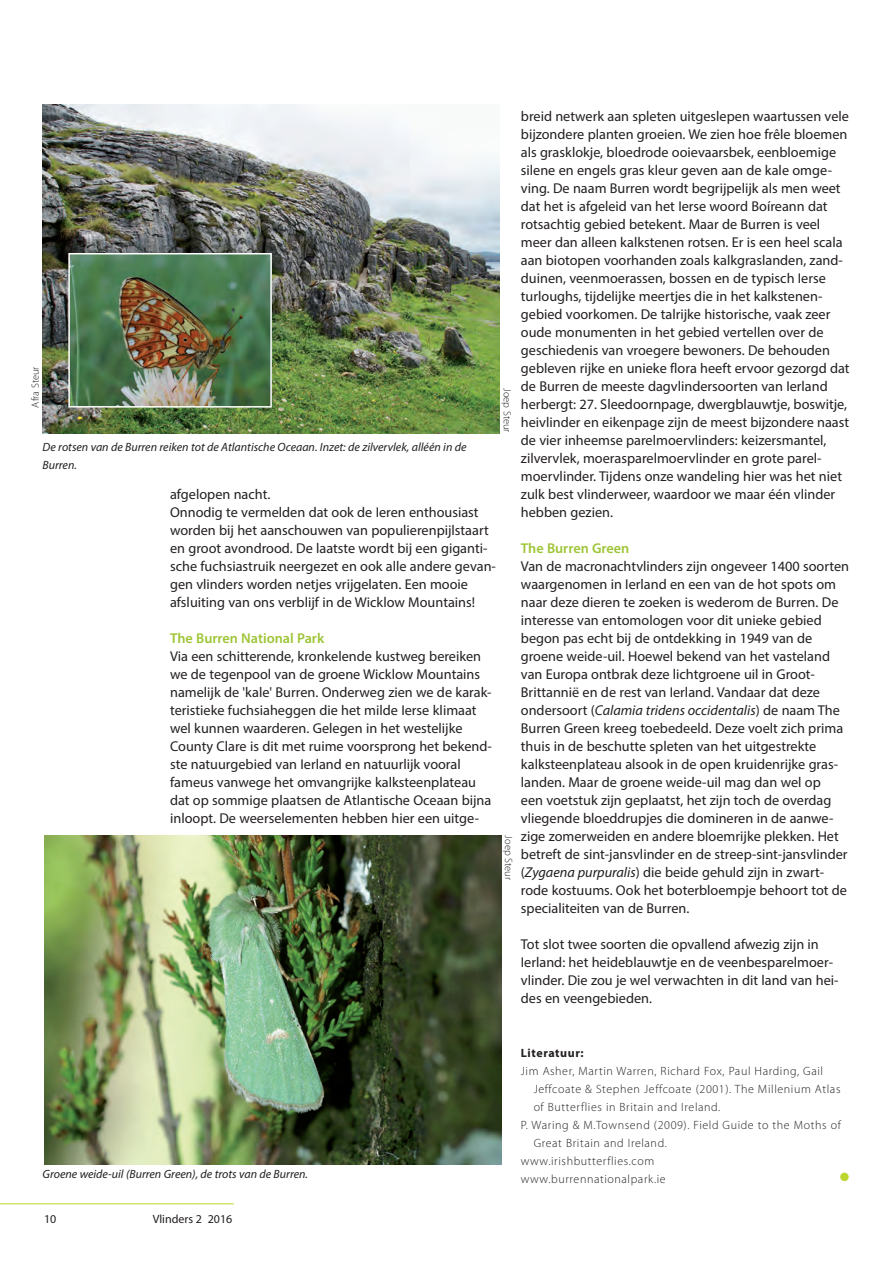
<style>
.page{position:relative;width:893px;height:1263px;background:#fff}
.page>*{position:absolute;margin:0;border:0;box-sizing:border-box;transform-origin:0 0}
.t1{font:14.25px/18px "Myriad Pro";color:#231f20}
.t2{font:600 14.25px "Myriad Pro";color:#9ec536}
.t3{font:300 12px "Myriad Pro";letter-spacing:.05em;color:#231f20}
.t4{font:italic 12px/18px "Myriad Pro";color:#231f20}
.t5{font:12px "Myriad Pro";color:#231f20}
.t6{font:700 12px "Myriad Pro";letter-spacing:.05em;color:#231f20}
.t7{font:300 10.5px "Myriad Pro";color:#231f20}
.s1{font-style:italic}
</style>
<div class="page">
<hr style="left:0;top:1203px;width:234px;height:1px;background:#bed630">
<img style="left:43px;top:105px;width:457px;height:329px">
<img style="left:44px;top:835px;width:457px;height:329px">
<img style="left:71px;top:256px;width:198px;height:149px">
<div style="left:68px;top:253px;width:204px;height:155px;border:2px solid #fff"></div>
<svg style="left:840px;top:1172px;width:9px;height:9px"></svg>
<p class="t7" style="left:30px;top:408px;width:43px;rotate:-90deg">Afra Steur</p>
<p class="t4" style="left:43px;top:438px;width:426px">De rotsen van de Burren reiken tot de Atlantische Oceaan. Inzet: de zilvervlek, alléén in de<br>Burren.</p>
<p class="t7" style="left:513px;top:388px;width:46px;rotate:90deg">Joep Steur</p>
<p class="t1" style="left:170px;top:485px;width:327px">afgelopen nacht.<br>Onnodig te vermelden dat ook de Ieren enthousiast worden bij het aanschouwen van populierenpijlstaart en groot avondrood. De laatste wordt bij een giganti&shy;sche fuchsiastruik neergezet en ook alle andere gevan&shy;gen vlinders worden netjes vrijgelaten. Een mooie afsluiting van ons verblijf in de Wicklow Mountains!</p>
<p class="t2" style="left:170px;top:629px;width:156px">The Burren National Park</p>
<p class="t1" style="left:170px;top:647px;width:323px">Via een schitterende, kronkelende kustweg bereiken we de tegenpool van de groene Wicklow Mountains namelijk de 'kale' Burren. Onderweg zien we de karak&shy;teristieke fuchsiaheggen die het milde Ierse klimaat wel kunnen waarderen. Gelegen in het westelijke County Clare is dit met ruime voorsprong het bekend&shy;ste natuurgebied van Ierland en natuurlijk vooral fameus vanwege het omvangrijke kalksteenplateau dat op sommige plaatsen de Atlantische Oceaan bijna inloopt. De weerselementen hebben hier een uitge-</p>
<p class="t7" style="left:514px;top:835px;width:46px;rotate:90deg">Joep Steur</p>
<p class="t1" style="left:521px;top:107px;width:330px">breid netwerk aan spleten uitgeslepen waartussen vele bijzondere planten groeien. We zien hoe frêle bloemen als grasklokje, bloedrode ooievaarsbek, eenbloemige silene en engels gras kleur geven aan de kale omge&shy;ving. De naam Burren wordt begrijpelijk als men weet dat het is afgeleid van het Ierse woord Boíreann dat rotsachtig gebied betekent. Maar de Burren is veel meer dan alleen kalkstenen rotsen. Er is een heel scala aan biotopen voorhanden zoals kalkgraslanden, zand&shy;duinen, veenmoerassen, bossen en de typisch Ierse turloughs, tijdelijke meertjes die in het kalkstenen&shy;gebied voorkomen. De talrijke historische, vaak zeer oude monumenten in het gebied vertellen over de geschiedenis van vroegere bewoners. De behouden gebleven rijke en unieke flora heeft ervoor gezorgd dat de Burren de meeste dagvlindersoorten van Ierland herbergt: 27. Sleedoornpage, dwergblauwtje, boswitje, heivlinder en eikenpage zijn de meest bijzondere naast de vier inheemse parelmoervlinders: keizersmantel, zilvervlek, moerasparelmoervlinder en grote parel&shy;moervlinder. Tijdens onze wandeling hier was het niet zulk best vlinderweer, waardoor we maar één vlinder hebben gezien.</p>
<p class="t2" style="left:521px;top:539px;width:110px">The Burren Green</p>
<p class="t1" style="left:521px;top:557px;width:330px">Van de macronachtvlinders zijn ongeveer 1400 soorten waargenomen in Ierland en een van de hot spots om naar deze dieren te zoeken is wederom de Burren. De interesse van entomologen voor dit unieke gebied begon pas echt bij de ontdekking in 1949 van de groene weide-uil. Hoewel bekend van het vasteland van Europa ontbrak deze lichtgroene uil in Groot-Brittannië en de rest van Ierland. Vandaar dat deze ondersoort (<span class="s1">Calamia tridens occidentalis</span>) de naam The Burren Green kreeg toebedeeld. Deze voelt zich prima thuis in de beschutte spleten van het uitgestrekte kalksteenplateau alsook in de open kruidenrijke gras&shy;landen. Maar de groene weide-uil mag dan wel op<br>een voetstuk zijn geplaatst, het zijn toch de overdag vliegende bloeddrupjes die domineren in de aanwe&shy;zige zomerweiden en andere bloemrijke plekken. Het betreft de sint-jansvlinder en de streep-sint-jansvlinder (<span class="s1">Zygaena purpuralis</span>) die beide gehuld zijn in zwart&shy;rode kostuums. Ook het boterbloempje behoort tot de specialiteiten van de Burren.</p>
<p class="t1" style="left:521px;top:935px;width:319px">Tot slot twee soorten die opvallend afwezig zijn in Ierland: het heideblauwtje en de veenbesparelmoer&shy;vlinder. Die zou je wel verwachten in dit land van hei&shy;des en veengebieden.</p>
<p class="t4" style="left:43px;top:1164px;width:267px">Groene weide-uil (Burren Green), de trots van de Burren.</p>
<p class="t5" style="left:44px;top:1211px;width:14px">10</p>
<p class="t5" style="left:153px;top:1211px;width:81px">Vlinders 2 2016</p>
<p class="t6" style="left:521px;top:1045px;width:64px">Literatuur:</p>
<p class="t3" style="left:521px;top:1064px;width:304px">Jim Asher, Martin Warren, Richard Fox, Paul Harding, Gail</p>
<p class="t3" style="left:534px;top:1082px;width:308px">Jeffcoate &amp; Stephen Jeffcoate (2001). The Millenium Atlas</p>
<p class="t3" style="left:534px;top:1100px;width:188px">of Butterflies in Britain and Ireland.</p>
<p class="t3" style="left:521px;top:1118px;width:321px">P. Waring &amp; M.Townsend (2009). Field Guide to the Moths of</p>
<p class="t3" style="left:534px;top:1136px;width:135px">Great Britain and Ireland.</p>
<p class="t3" style="left:521px;top:1154px;width:135px">www.irishbutterflies.com</p>
<p class="t3" style="left:521px;top:1172px;width:146px">www.burrennationalpark.ie</p>
</div>
